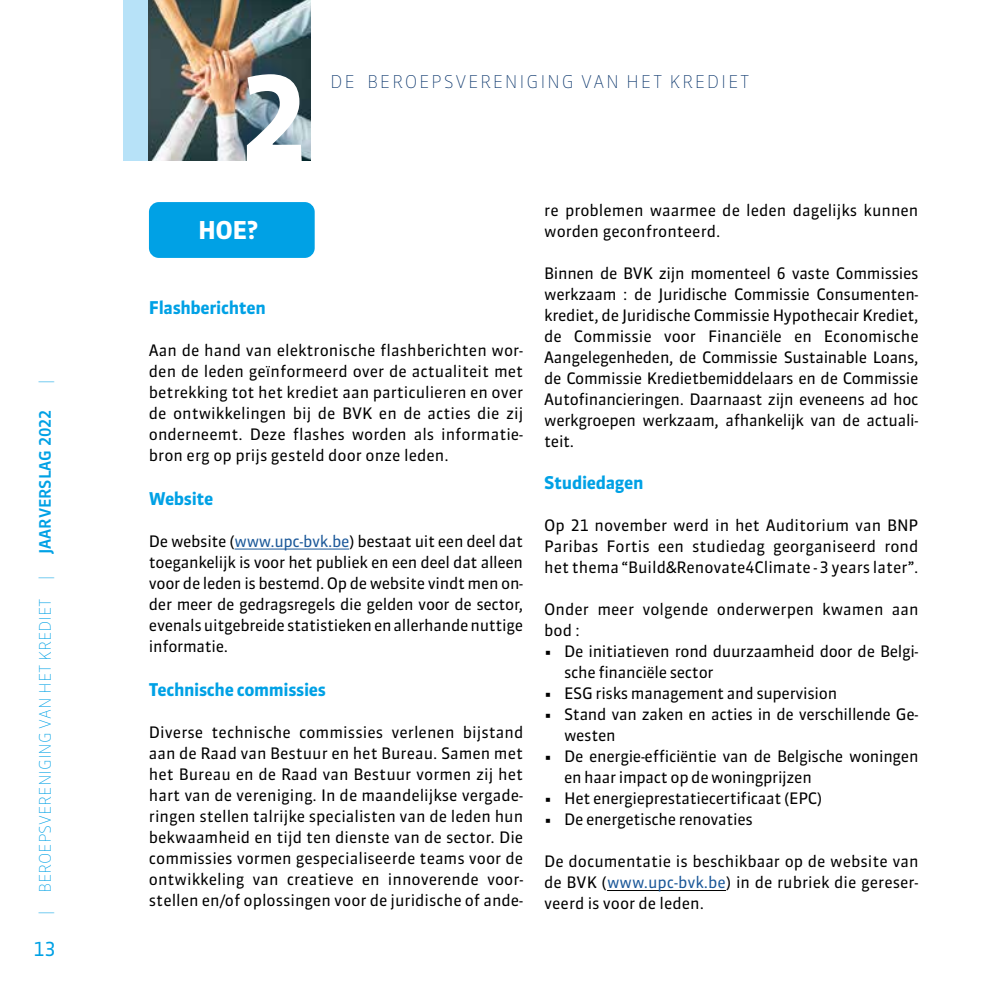
<style>
.page{position:relative;width:993px;height:993px;background:#fff}
.page>*{position:absolute;margin:0;border:0;box-sizing:border-box;transform-origin:0 0}
.t1{font:700 117.25px "Sanuk LF";color:#fff}
.t2{font:700 24.5px "Sanuk LF";color:#fff}
.t3{font:19.25px "Sanuk TF";color:#00a1e5}
.t4{font:700 17.5px "Sanuk LF";letter-spacing:-.02em;color:#00a1e5}
.t5{font:100 17.5px "Sanuk TF";letter-spacing:.1em;color:#002e66}
.t6{font:15.75px/21px "Sanuk TF";letter-spacing:-.02em;color:#000;text-align:justify}
.t7{font:15.75px/21px "Sanuk TF";color:#000}
.t8{font:15.75px/21px "Sanuk TF";letter-spacing:.005em;color:#000}
.t9{font:100 15.75px "Sanuk TF";color:#00a1e5}
.t10{font:500 15.75px "Sanuk LF";color:#00a1e5}
.s1{color:#1b5899}
</style>
<div class="page">
<hr style="left:234px;top:548px;width:115px;height:1px;background:#1b5899">
<hr style="left:607px;top:889px;width:118px;height:1px;background:#000">
<div style="left:149px;top:202px;width:165px;height:56px;background:#00a1e5;border-radius:10px"></div>
<div style="left:123px;top:0;width:26px;height:160px;background:#b7e2f8"></div>
<img style="left:149px;top:0;width:161px;height:160px">
<div style="left:226px;top:54px;width:76px;height:108px;background:#002e66;opacity:.3"></div>
<p class="t9" style="left:35px;top:384px;width:6px;rotate:-90deg">|</p>
<p class="t10" style="left:35px;top:554px;width:146px;rotate:-90deg">JAARVERSLAG 2022</p>
<p class="t9" style="left:35px;top:915px;width:341px;rotate:-90deg">| BEROEPSVERENIGING VAN HET KREDIET |</p>
<p class="t3" style="left:34px;top:936px;width:24px">13</p>
<h1 class="t1" style="left:239px;top:46px;width:71px">2</h1>
<p class="t5" style="left:330px;top:71px;width:420px">DE BEROEPSVERENIGING VAN HET KREDIET</p>
<h2 class="t2" style="left:198px;top:215px;width:62px">HOE?</h2>
<p class="t4" style="left:149px;top:297px;width:118px">Flashberichten</p>
<p class="t6" style="left:149px;top:340px;width:375px">Aan de hand van elektronische flashberichten wor&shy;den de leden geïnformeerd over de actualiteit met betrekking tot het krediet aan particulieren en over de ontwikkelingen bij de BVK en de acties die zij onderneemt. Deze flashes worden als informatie&shy;bron erg op prijs gesteld door onze leden.</p>
<p class="t4" style="left:149px;top:487px;width:66px">Website</p>
<p class="t6" style="left:149px;top:530px;width:375px">De website (<span class="s1">www.upc-bvk.be</span>) bestaat uit een deel dat toegankelijk is voor het publiek en een deel dat alleen voor de leden is bestemd. Op de website vindt men on&shy;der meer de gedragsregels die gelden voor de sector, evenals uitgebreide statistieken en allerhande nuttige informatie.</p>
<p class="t4" style="left:149px;top:678px;width:178px">Technische commissies</p>
<p class="t6" style="left:149px;top:721px;width:376px">Diverse technische commissies verlenen bijstand aan de Raad van Bestuur en het Bureau. Samen met het Bureau en de Raad van Bestuur vormen zij het hart van de vereniging. In de maandelijkse vergade&shy;ringen stellen talrijke specialisten van de leden hun bekwaamheid en tijd ten dienste van de sector. Die commissies vormen gespecialiseerde teams voor de ontwikkeling van creatieve en innoverende voor&shy;stellen en/of oplossingen voor de juridische of ande-</p>
<p class="t7" style="left:544px;top:199px;width:375px">re problemen waarmee de leden dagelijks kunnen worden geconfronteerd.</p>
<p class="t6" style="left:544px;top:262px;width:376px">Binnen de BVK zijn momenteel 6 vaste Commissies werkzaam : de Juridische Commissie Consumenten&shy;krediet, de Juridische Commissie Hypothecair Krediet, de Commissie voor Financiële en Economische Aangelegenheden, de Commissie Sustainable Loans, de Commissie Kredietbemiddelaars en de Commissie Autofinancieringen. Daarnaast zijn eveneens ad hoc werkgroepen werkzaam, afhankelijk van de actuali&shy;teit.</p>
<p class="t4" style="left:544px;top:471px;width:101px">Studiedagen</p>
<p class="t6" style="left:544px;top:514px;width:375px">Op 21 november werd in het Auditorium van BNP Paribas Fortis een studiedag georganiseerd rond het thema “Build&amp;Renovate4Climate - 3 years later”.</p>
<p class="t8" style="left:544px;top:598px;width:376px">Onder meer volgende onderwerpen kwamen aan bod :</p>
<p class="t6" style="left:564px;top:640px;width:356px;text-indent:-20px">• De initiatieven rond duurzaamheid door de Belgi&shy;sche financiële sector</p>
<p class="t6" style="left:544px;top:682px;width:294px">• ESG risks management and supervision</p>
<p class="t6" style="left:564px;top:703px;width:356px;text-indent:-20px">• Stand van zaken en acties in de verschillende Ge&shy;westen</p>
<p class="t6" style="left:564px;top:745px;width:356px;text-indent:-20px">• De energie-efficiëntie van de Belgische woningen en haar impact op de woningprijzen</p>
<p class="t6" style="left:544px;top:787px;width:279px">• Het energieprestatiecertificaat (EPC)</p>
<p class="t6" style="left:544px;top:808px;width:210px">• De energetische renovaties</p>
<p class="t6" style="left:544px;top:850px;width:375px">De documentatie is beschikbaar op de website van de BVK (<span class="s1">www.upc-bvk.be</span>) in de rubriek die gereser&shy;veerd is voor de leden.</p>
</div>
